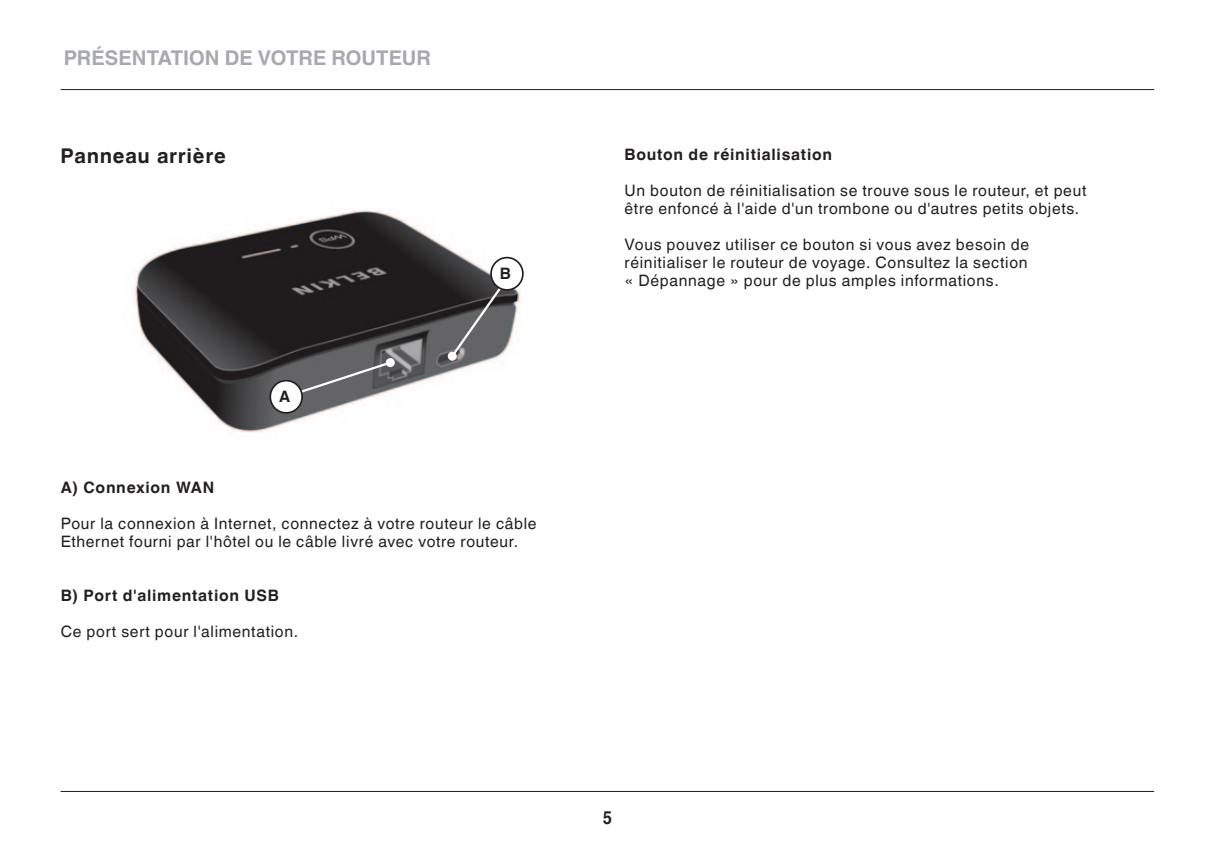
<style>
.page{position:relative;width:1215px;height:852px;background:#fff}
.page>*{position:absolute;margin:0;border:0;box-sizing:border-box;transform-origin:0 0}
.t1{font:700 20.25px "Helvetica World";color:#a8a9ad}
.t2{font:700 20.25px "Helvetica World";color:#231f20}
.t3{font:700 18px "Helvetica World";color:#231f20;scale:.9 1}
.t4{font:15.75px/18px "Helvetica World";letter-spacing:.045em;color:#231f20}
.t5{font:700 15.75px "Helvetica World";letter-spacing:.045em;color:#231f20}
</style>
<div class="page">
<hr style="left:61px;top:790px;width:1093px;height:1px;background:#231f20">
<hr style="left:61px;top:89px;width:1093px;height:1px;background:#231f20">
<img style="left:134px;top:209px;width:390px;height:224px">
<svg style="left:294px;top:359px;width:99px;height:36px;background:#6d6d6f"></svg>
<div style="left:386px;top:358px;width:9px;height:9px;background:#fff;border-radius:50%"></div>
<div style="left:270px;top:380px;width:32px;height:32px;background:#fff;border-radius:50%"></div>
<div style="left:269px;top:379px;width:34px;height:34px;border:2px solid #231f20;border-radius:50%"></div>
<svg style="left:449px;top:282px;width:56px;height:77px;background:#5a595a"></svg>
<div style="left:448px;top:351px;width:9px;height:9px;background:#fff;border-radius:50%"></div>
<div style="left:491px;top:257px;width:32px;height:33px;background:#fff;border-radius:50%"></div>
<div style="left:490px;top:256px;width:34px;height:34px;border:2px solid #231f20;border-radius:50%"></div>
<p class="t1" style="left:64px;top:46px;width:369px">Présentation de votre routeur</p>
<p class="t2" style="left:61px;top:144px;width:167px">Panneau arrière</p>
<p class="t5" style="left:279px;top:387px;width:12px">A</p>
<p class="t5" style="left:500px;top:264px;width:11px">B</p>
<p class="t5" style="left:61px;top:478px;width:143px">A) Connexion WAN</p>
<p class="t4" style="left:61px;top:514px;width:477px">Pour la connexion à Internet, connectez à votre routeur le câble<br>Ethernet fourni par l'hôtel ou le câble livré avec votre routeur.</p>
<p class="t5" style="left:61px;top:586px;width:208px">B) Port d'alimentation USB</p>
<p class="t4" style="left:61px;top:622px;width:239px">Ce port sert pour l'alimentation.</p>
<p class="t5" style="left:625px;top:145px;width:209px">Bouton de réinitialisation</p>
<p class="t4" style="left:625px;top:181px;width:463px">Un bouton de réinitialisation se trouve sous le routeur, et peut être enfoncé à l'aide d'un trombone ou d'autres petits objets.</p>
<p class="t4" style="left:625px;top:235px;width:406px;text-align:justify">Vous pouvez utiliser ce bouton si vous avez besoin de réinitialiser le routeur de voyage. Consultez la section « Dépannage » pour de plus amples informations.</p>
<p class="t3" style="left:603px;top:806px;width:12px">5</p>
</div>
